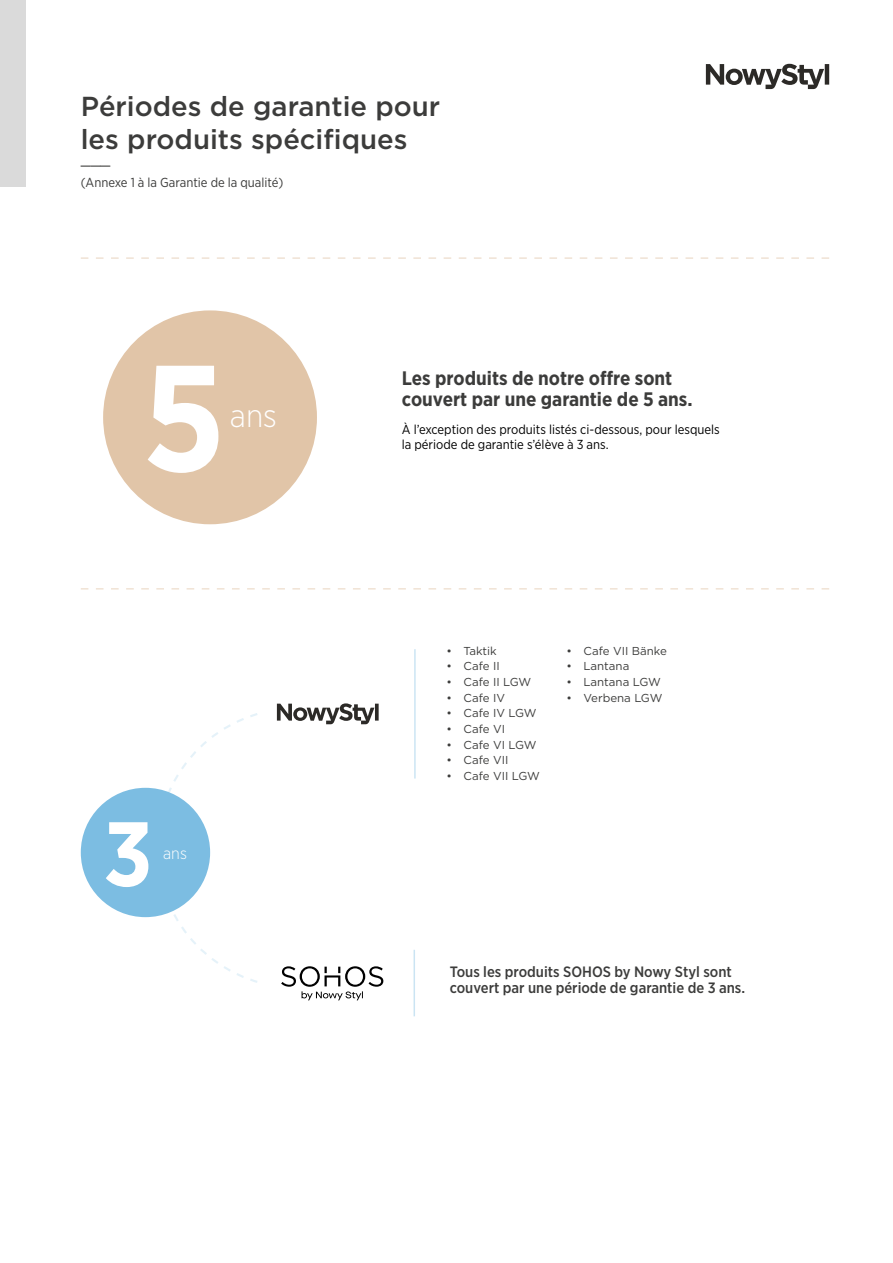
<style>
.page{position:relative;width:893px;height:1263px;background:#fff}
.page>*{position:absolute;margin:0;border:0;box-sizing:border-box;transform-origin:0 0}
.t1{font:700 150.6px "Gotham Narrow";color:#fff}
.t2{font:700 91.05px "Gotham Narrow";color:#fff}
.t3{font:300 32.4px "Gotham Narrow";color:#fff}
.t4{font:500 27.45px/33px "Gotham";color:#3c3c3b}
.t5{font:700 19.5px/21px "Gotham Narrow";color:#3c3c3b}
.t6{font:16.5px "Gotham";color:#3c3c3b}
.t7{font:300 16.35px "Gotham Narrow";color:#fff}
.t8{font:500 15px/16.5px "Gotham Narrow";color:#3c3c3b}
.t9{font:13.05px/15px "Gotham Narrow";color:#000}
.t10{font:13.05px "Gotham Narrow";color:#3c3c3b}
.t11{font:11.55px "Gotham";color:#3c3c3b}
</style>
<div class="page">
<div style="left:0;top:0;width:26px;height:187px;background:#dadada"></div>
<svg style="left:81px;top:588px;width:748px;height:2px"></svg>
<svg style="left:81px;top:257px;width:748px;height:2px"></svg>
<div style="left:103px;top:310px;width:214px;height:214px;background:#e1c5a8;border-radius:50%"></div>
<svg style="left:706px;top:64px;width:123px;height:25px"></svg>
<hr style="left:414px;top:649px;width:2px;height:129px;background:#7cbde2">
<svg style="left:155px;top:713px;width:103px;height:270px"></svg>
<div style="left:81px;top:788px;width:129px;height:129px;background:#7cbde2;border-radius:50%"></div>
<svg style="left:277px;top:703px;width:102px;height:21px"></svg>
<hr style="left:414px;top:950px;width:1px;height:66px;background:#7cbde2">
<svg style="left:281px;top:966px;width:102px;height:34px"></svg>
<h3 class="t4" style="left:81px;top:90px;width:361px">Périodes de garantie pour les produits spécifiques</h3>
<h3 class="t6" style="left:81px;top:148px;width:31px">___</h3>
<p class="t10" style="left:81px;top:174px;width:204px">(Annexe 1 à la Garantie de la qualité)</p>
<h1 class="t1" style="left:143px;top:321px;width:84px">5</h1>
<h3 class="t3" style="left:230px;top:395px;width:49px">ans</h3>
<h2 class="t2" style="left:103px;top:795px;width:51px">3</h2>
<h3 class="t7" style="left:163px;top:843px;width:25px">ans</h3>
<h3 class="t5" style="left:402px;top:367px;width:292px">Les produits de notre offre sont couvert par une garantie de 5 ans.</h3>
<p class="t9" style="left:402px;top:422px;width:319px">À l’exception des produits listés ci-dessous, pour lesquels la période de garantie s’élève à 3 ans.</p>
<p class="t11" style="left:446px;top:643px;width:52px">• Taktik</p>
<p class="t11" style="left:446px;top:659px;width:55px">• Cafe II</p>
<p class="t11" style="left:446px;top:674px;width:86px">• Cafe II LGW</p>
<p class="t11" style="left:446px;top:690px;width:60px">• Cafe IV</p>
<p class="t11" style="left:446px;top:706px;width:92px">• Cafe IV LGW</p>
<p class="t11" style="left:446px;top:722px;width:60px">• Cafe VI</p>
<p class="t11" style="left:446px;top:737px;width:92px">• Cafe VI LGW</p>
<p class="t11" style="left:446px;top:753px;width:63px">• Cafe VII</p>
<p class="t11" style="left:446px;top:769px;width:95px">• Cafe VII LGW</p>
<p class="t11" style="left:566px;top:643px;width:102px">• Cafe VII Bänke</p>
<p class="t11" style="left:566px;top:659px;width:64px">• Lantana</p>
<p class="t11" style="left:566px;top:674px;width:96px">• Lantana LGW</p>
<p class="t11" style="left:566px;top:690px;width:98px">• Verbena LGW</p>
<p class="t8" style="left:450px;top:963px;width:297px">Tous les produits SOHOS by Nowy Styl sont couvert par une période de garantie de 3 ans.</p>
</div>
